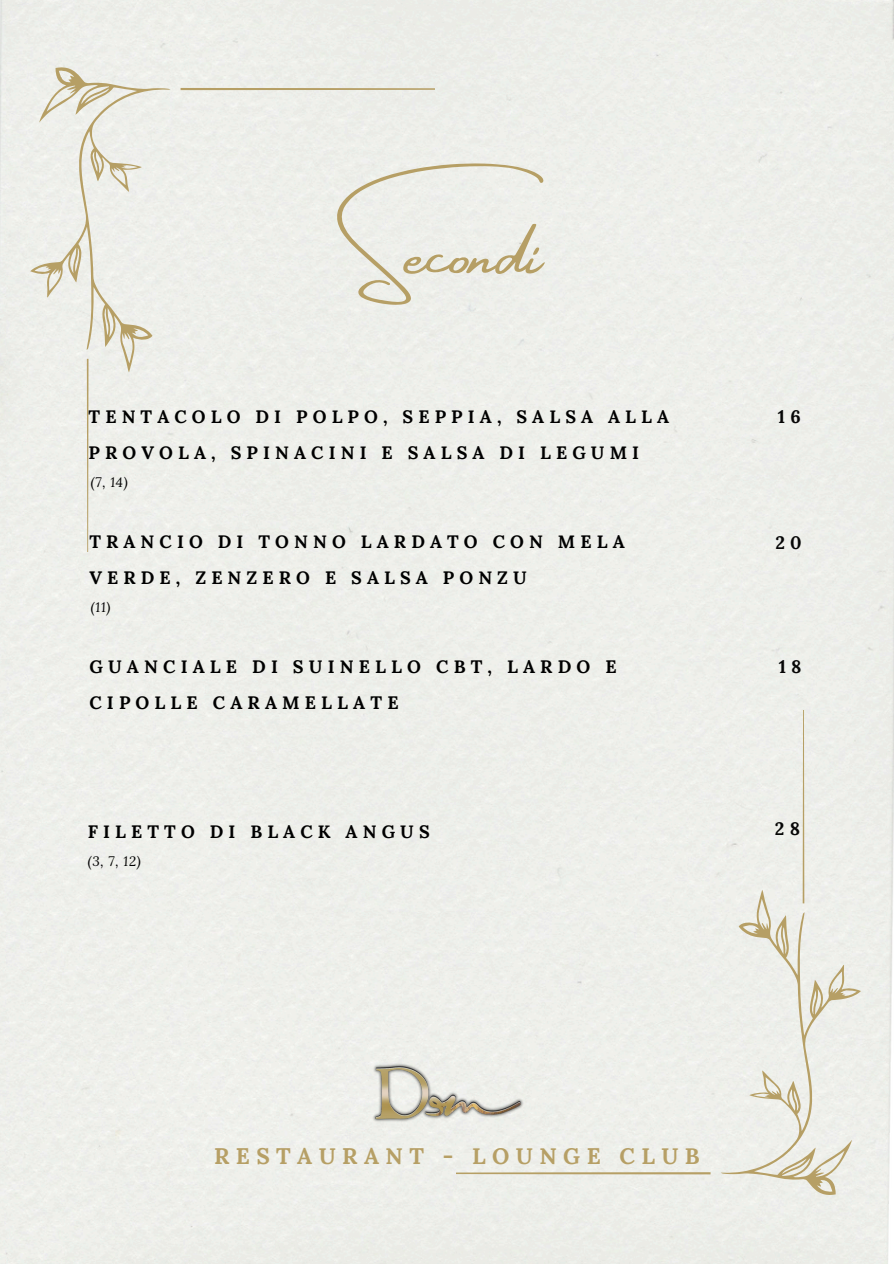
<style>
.page{position:relative;width:894px;height:1264px;background:#fff}
.page>*{position:absolute;margin:0;border:0;box-sizing:border-box;transform-origin:0 0}
.t1{font:75px "Amsterdam Four";color:#b69f65}
.t2{font:700 22.5px "Lora";letter-spacing:.285em;color:#b69f65}
.t3{font:700 18px "Lora";letter-spacing:.285em;color:#000}
.t4{font:700 18px "Lora";color:#070707}
.t5{font:italic 13.5px "Lora";color:#000}
</style>
<div class="page">
<div style="left:0;top:0;width:893px;height:1263px;background:#eef0eb"></div>
<svg style="left:720px;top:889px;width:140px;height:305px;background:#e9e8e0"></svg>
<div style="left:710px;top:711px;width:94px;height:192px;background:#eef0eb"></div>
<div style="left:457px;top:711px;width:253px;height:463px;background:#eef0eb"></div>
<img style="left:359px;top:1056px;width:175px;height:75px">
<svg style="left:30px;top:67px;width:140px;height:305px;background:#e9e8df"></svg>
<div style="left:87px;top:359px;width:93px;height:192px;background:#eff0eb"></div>
<div style="left:180px;top:88px;width:254px;height:463px;background:#edefeb"></div>
<h1 class="t1" style="left:351px;top:212px;width:209px">Secondi</h1>
<h3 class="t3" style="left:89px;top:405px;width:582px">TENTACOLO DI POLPO, SEPPIA, SALSA ALLA</h3>
<p class="t3" style="left:89px;top:441px;width:552px">PROVOLA, SPINACINI E SALSA DI LEGUMI</p>
<h3 class="t5" style="left:91px;top:473px;width:38px">(7, 14)</h3>
<h3 class="t3" style="left:89px;top:530px;width:536px">TRANCIO DI TONNO LARDATO CON MELA</h3>
<h3 class="t3" style="left:89px;top:566px;width:439px">VERDE, ZENZERO E SALSA PONZU</h3>
<p class="t5" style="left:91px;top:598px;width:21px">(11)</p>
<p class="t3" style="left:89px;top:655px;width:528px">GUANCIALE DI SUINELLO CBT, LARDO E</p>
<h3 class="t3" style="left:89px;top:691px;width:310px">CIPOLLE CARAMELLATE</h3>
<p class="t4" style="left:777px;top:405px;width:24px">1 6</p>
<p class="t4" style="left:775px;top:530px;width:28px">2 0</p>
<h3 class="t4" style="left:778px;top:655px;width:24px">1 8</h3>
<p class="t3" style="left:88px;top:819px;width:343px">FILETTO DI BLACK ANGUS</p>
<p class="t4" style="left:774px;top:817px;width:27px">2 8</p>
<h3 class="t5" style="left:88px;top:852px;width:54px">(3, 7, 12)</h3>
<p class="t2" style="left:214px;top:1141px;width:487px">RESTAURANT - LOUNGE CLUB</p>
</div>
